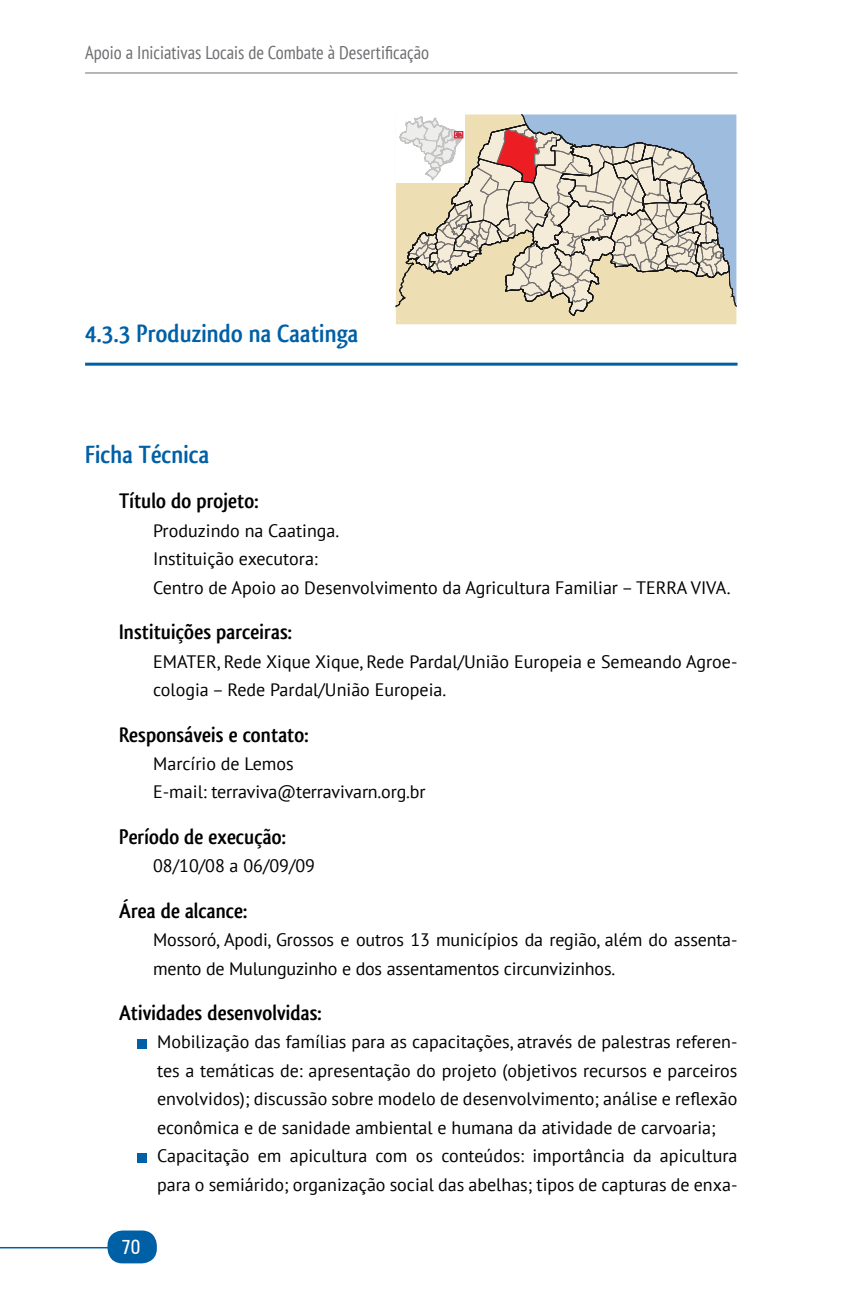
<style>
.page{position:relative;width:851px;height:1304px;background:#fff}
.page>*{position:absolute;margin:0;border:0;box-sizing:border-box;transform-origin:0 0}
.t1{font:700 26px "Qlassik";color:#0060a6}
.t2{font:700 22px "Qlassik";color:#000}
.t3{font:condensed 20px "Zurich BT";color:#fff}
.t4{font:condensed 18.4px "PT Sans";color:#6d6e71}
.t5{font:18px/28.4px "PT Sans";color:#000}
</style>
<div class="page">
<hr style="left:0;top:1247px;width:132px;height:1px;background:#0060a6">
<div style="left:108px;top:1231px;width:48px;height:31px;background:#0060a6;border-radius:14px"></div>
<div style="left:107px;top:1230px;width:50px;height:33px;border:2px solid #0060a6;border-radius:14px"></div>
<hr style="left:85px;top:73px;width:652px;height:1px;background:#6d6e71">
<div style="left:137px;top:1039px;width:9px;height:9px;background:#0060a6"></div>
<div style="left:137px;top:1153px;width:9px;height:9px;background:#0060a6"></div>
<hr style="left:85px;top:363px;width:652px;height:3px;background:#0060a6">
<svg style="left:395px;top:114px;width:342px;height:210px;background:#d0c9ba"></svg>
<div style="left:454px;top:131px;width:9px;height:7px;border:1px solid #d92b40"></div>
<p class="t4" style="left:85px;top:41px;width:345px">Apoio a Iniciativas Locais de Combate à Desertificação</p>
<h1 class="t1" style="left:85px;top:319px;width:275px">4.3.3 Produzindo na Caatinga</h1>
<h1 class="t1" style="left:85px;top:439px;width:126px">Ficha Técnica</h1>
<p class="t2" style="left:119px;top:488px;width:141px">Título do projeto:</p>
<p class="t5" style="left:153px;top:516px;width:579px">Produzindo na Caatinga.<br>Instituição executora:<br>Centro de Apoio ao Desenvolvimento da Agricultura Familiar – TERRA VIVA.</p>
<p class="t2" style="left:119px;top:619px;width:174px">Instituições parceiras:</p>
<p class="t5" style="left:153px;top:647px;width:585px">EMATER, Rede Xique Xique, Rede Pardal/União Europeia e Semeando Agroe&shy;cologia – Rede Pardal/União Europeia.</p>
<p class="t2" style="left:119px;top:721px;width:191px">Responsáveis e contato:</p>
<p class="t5" style="left:153px;top:749px;width:274px">Marcírio de Lemos<br>E-mail: terraviva@terravivarn.org.br</p>
<p class="t2" style="left:119px;top:824px;width:168px">Período de execução:</p>
<p class="t5" style="left:153px;top:851px;width:163px">08/10/08 a 06/09/09</p>
<p class="t2" style="left:119px;top:898px;width:130px">Área de alcance:</p>
<p class="t5" style="left:153px;top:925px;width:585px">Mossoró, Apodi, Grossos e outros 13 municípios da região, além do assenta&shy;mento de Mulunguzinho e dos assentamentos circunvizinhos.</p>
<p class="t2" style="left:119px;top:1000px;width:204px">Atividades desenvolvidas:</p>
<p class="t5" style="left:157px;top:1027px;width:582px">Mobilização das famílias para as capacitações, através de palestras referen&shy;tes a temáticas de: apresentação do projeto (objetivos recursos e parceiros envolvidos); discussão sobre modelo de desenvolvimento; análise e reflexão econômica e de sanidade ambiental e humana da atividade de carvoaria; Capacitação em apicultura com os conteúdos: importância da apicultura para o semiárido; organização social das abelhas; tipos de capturas de enxa-</p>
<p class="t3" style="left:121px;top:1234px;width:21px">70</p>
</div>
